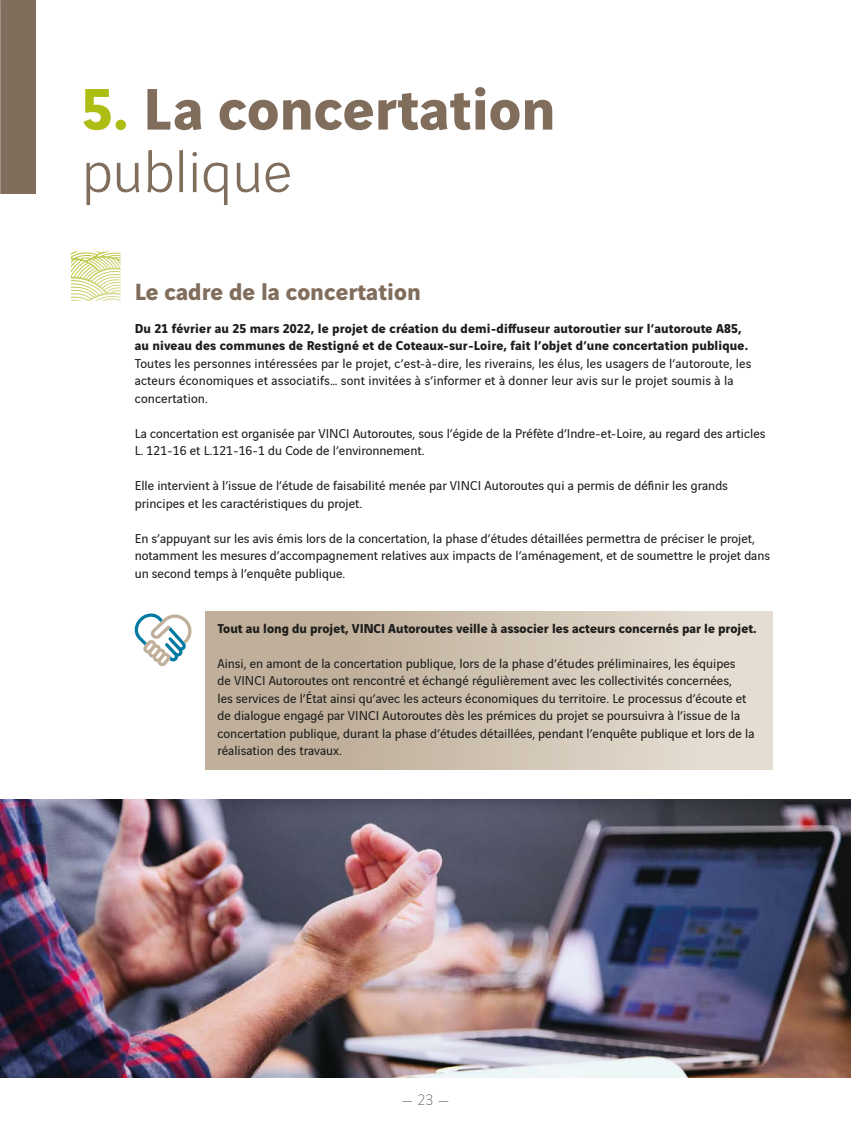
<style>
.page{position:relative;width:851px;height:1134px;background:#fff}
.page>*{position:absolute;margin:0;border:0;box-sizing:border-box;transform-origin:0 0}
.t1{font:700 62.5px/62.5px "Vinci Sans";color:#816d5c}
.t2{font:700 25px "Vinci Sans";color:#816d5c}
.t3{font:200 16.25px "Vinci Sans";color:#1d1d1b}
.t4{font:13.75px/17.5px "Vinci Sans";color:#1d1d1b}
.t5{font:700 13.75px/17.5px "Vinci Sans";letter-spacing:.01em;color:#1d1d1b}
.s1{color:#aebd14}
.s2{font-weight:300}
</style>
<div class="page">
<div style="left:0;top:0;width:35px;height:193px;background:#816d5c"></div>
<svg style="left:71px;top:252px;width:50px;height:28px"></svg>
<div style="left:206px;top:611px;width:566px;height:159px;background:linear-gradient(to right,#b8a790,#e7e0d5)"></div>
<svg style="left:134px;top:613px;width:58px;height:53px"></svg>
<img style="left:0;top:799px;width:850px;height:278px">
<img style="left:0;top:0;width:1px;height:222px">
<h1 class="t1" style="left:81px;top:71px;width:475px"><span class="s1">5.</span> La concertation <span class="s2">publique</span></h1>
<h2 class="t2" style="left:135px;top:272px;width:287px">Le cadre de la concertation</h2>
<p class="t5" style="left:135px;top:318px;width:615px">Du 21 février au 25 mars 2022, le projet de création du demi-diffuseur autoroutier sur l’autoroute A85, au niveau des communes de Restigné et de Coteaux-sur-Loire, fait l’objet d’une concertation publique.</p>
<p class="t4" style="left:135px;top:353px;width:618px">Toutes les personnes intéressées par le projet, c’est-à-dire, les riverains, les élus, les usagers de l’autoroute, les acteurs économiques et associatifs… sont invitées à s’informer et à donner leur avis sur le projet soumis à la concertation.</p>
<p class="t4" style="left:135px;top:423px;width:632px">La concertation est organisée par VINCI Autoroutes, sous l’égide de la Préfète d’Indre-et-Loire, au regard des articles<br>L. 121-16 et L.121-16-1 du Code de l’environnement.</p>
<p class="t4" style="left:135px;top:476px;width:594px">Elle intervient à l’issue de l’étude de faisabilité menée par VINCI Autoroutes qui a permis de définir les grands principes et les caractéristiques du projet.</p>
<p class="t4" style="left:135px;top:528px;width:636px">En s’appuyant sur les avis émis lors de la concertation, la phase d’études détaillées permettra de préciser le projet, notamment les mesures d’accompagnement relatives aux impacts de l’aménagement, et de soumettre le projet dans un second temps à l’enquête publique.</p>
<p class="t5" style="left:217px;top:618px;width:540px">Tout au long du projet, VINCI Autoroutes veille à associer les acteurs concernés par le projet.</p>
<p class="t4" style="left:217px;top:653px;width:538px">Ainsi, en amont de la concertation publique, lors de la phase d’études préliminaires, les équipes<br>de VINCI Autoroutes ont rencontré et échangé régulièrement avec les collectivités concernées,<br>les services de l’État ainsi qu’avec les acteurs économiques du territoire. Le processus d’écoute et de dialogue engagé par VINCI Autoroutes dès les prémices du projet se poursuivra à l’issue de la concertation publique, durant la phase d’études détaillées, pendant l’enquête publique et lors de la réalisation des travaux.</p>
<p class="t3" style="left:401px;top:1088px;width:50px">— 23 —</p>
</div>
